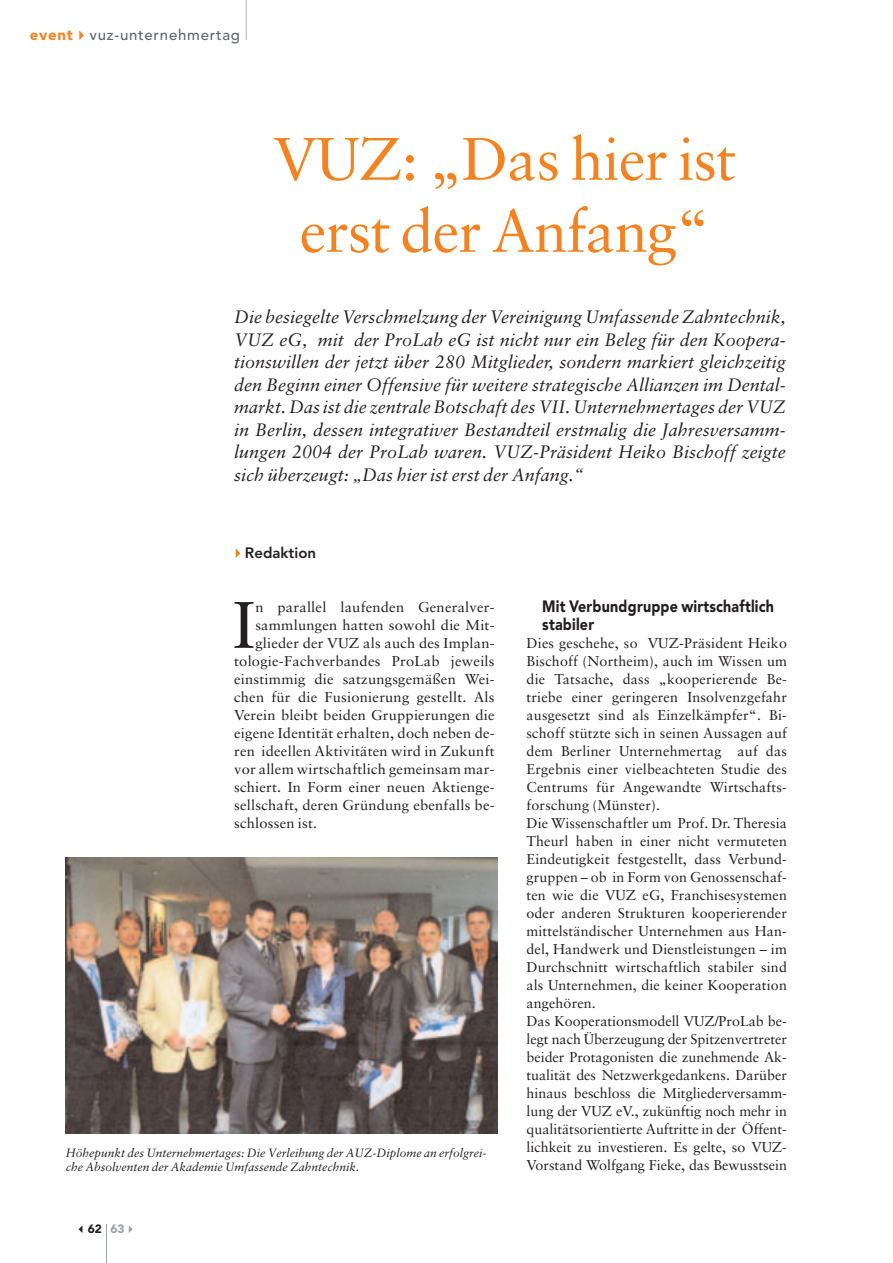
<style>
.page{position:relative;width:893px;height:1263px;background:#fff}
.page>*{position:absolute;margin:0;border:0;box-sizing:border-box;transform-origin:0 0}
.t1{font:65.85px "Sabon";color:#231f20}
.t2{font:60px/72px "Sabon";letter-spacing:-.015em;color:#f58220;text-align:center}
.t3{font:italic 18px/22.5px "Sabon";color:#231f20;text-align:justify}
.t4{font:900 16.35px/18px "Avenir";letter-spacing:.015em;color:#231f20;scale:.87 1}
.t5{font:500 15px "Avenir";letter-spacing:.05em;color:#5f696f}
.t6{font:800 15px "Avenir";color:#231f20}
.t7{font:14.25px/18px "Sabon";letter-spacing:.015em;color:#231f20}
.t8{font:italic 12px/13.5px "Sabon";color:#231f20}
.t9{font:900 12px "Avenir";color:#231f20}
.s1{font-weight:900;color:#f58220}
.s2{color:#98a1a7}
</style>
<div class="page">
<hr style="left:246px;top:0;width:1px;height:40px;background:#a8b0b6">
<hr style="left:106px;top:1224px;width:1px;height:38px;background:#98a1a7">
<svg style="left:236px;top:549px;width:4px;height:9px"></svg>
<img style="left:66px;top:857px;width:432px;height:276px">
<p class="t5" style="left:30px;top:28px;width:212px"><span class="s1">event</span> vuz-unternehmertag</p>
<h2 class="t2" style="left:273px;top:128px;width:464px">VUZ: „Das hier ist erst der Anfang“</h2>
<p class="t3" style="left:234px;top:307px;width:553px">Die besiegelte Verschmelzung der Vereinigung Umfassende Zahntechnik, VUZ eG, mit der ProLab eG ist nicht nur ein Beleg für den Koopera&shy;tionswillen der jetzt über 280 Mitglieder, sondern markiert gleichzeitig den Beginn einer Offensive für weitere strategische Allianzen im Dental&shy;markt. Das ist die zentrale Botschaft des VII. Unternehmertages der VUZ in Berlin, dessen integrativer Bestandteil erstmalig die Jahresversamm&shy;lungen 2004 der ProLab waren. VUZ-Präsident Heiko Bischoff zeigte sich überzeugt: „Das hier ist erst der Anfang.“</p>
<p class="t6" style="left:245px;top:546px;width:73px">Redaktion</p>
<h1 class="t1" style="left:233px;top:598px;width:24px">I</h1>
<p class="t7" style="left:255px;top:599px;width:241px">n parallel laufenden Generalver-</p>
<p class="t7" style="left:255px;top:617px;width:241px">sammlungen hatten sowohl die Mit-</p>
<p class="t7" style="left:255px;top:635px;width:241px">glieder der VUZ als auch des Implan-</p>
<p class="t7" style="left:234px;top:653px;width:262px">tologie-Fachverbandes ProLab jeweils</p>
<p class="t7" style="left:234px;top:671px;width:262px">einstimmig die satzungsgemäßen Wei-</p>
<p class="t7" style="left:234px;top:689px;width:262px">chen für die Fusionierung gestellt. Als</p>
<p class="t7" style="left:234px;top:707px;width:262px">Verein bleibt beiden Gruppierungen die</p>
<p class="t7" style="left:234px;top:725px;width:262px">eigene Identität erhalten, doch neben de-</p>
<p class="t7" style="left:234px;top:743px;width:262px">ren ideellen Aktivitäten wird in Zukunft</p>
<p class="t7" style="left:234px;top:761px;width:262px">vor allem wirtschaftlich gemeinsam mar-</p>
<p class="t7" style="left:234px;top:779px;width:262px">schiert. In Form einer neuen Aktienge-</p>
<p class="t7" style="left:234px;top:797px;width:262px">sellschaft, deren Gründung ebenfalls be-</p>
<p class="t7" style="left:234px;top:815px;width:85px">schlossen ist.</p>
<p class="t8" style="left:66px;top:1147px;width:422px">Höhepunkt des Unternehmertages: Die Verleihung der AUZ-Diplome an erfolgrei&shy;che Absolventen der Akademie Umfassende Zahntechnik.</p>
<p class="t9" style="left:88px;top:1223px;width:38px">62 <span class="s2">63</span></p>
<p class="t4" style="left:542px;top:599px;width:268px">Mit Verbundgruppe wirtschaftlich stabiler</p>
<p class="t7" style="left:526px;top:635px;width:262px">Dies geschehe, so VUZ-Präsident Heiko Bischoff (Northeim), auch im Wissen um die Tatsache, dass „kooperierende Be&shy;triebe einer geringeren Insolvenzgefahr ausgesetzt sind als Einzelkämpfer“. Bi&shy;schoff stützte sich in seinen Aussagen auf dem Berliner Unternehmertag auf das Ergebnis einer vielbeachteten Studie des Centrums für Angewandte Wirtschafts&shy;forschung (Münster).<br>Die Wissenschaftler um Prof. Dr. Theresia Theurl haben in einer nicht vermuteten Eindeutigkeit festgestellt, dass Verbund&shy;gruppen – ob in Form von Genossenschaf&shy;ten wie die VUZ eG, Franchisesystemen oder anderen Strukturen kooperierender mittelständischer Unternehmen aus Han&shy;del, Handwerk und Dienstleistungen – im Durchschnitt wirtschaftlich stabiler sind als Unternehmen, die keiner Kooperation angehören.<br>Das Kooperationsmodell VUZ/ProLab be&shy;legt nach Überzeugung der Spitzenvertreter beider Protagonisten die zunehmende Ak&shy;tualität des Netzwerkgedankens. Darüber hinaus beschloss die Mitgliederversamm&shy;lung der VUZ eV., zukünftig noch mehr in qualitätsorientierte Auftritte in der Öffent&shy;lichkeit zu investieren. Es gelte, so VUZ-Vorstand Wolfgang Fieke, das Bewusstsein</p>
</div>
